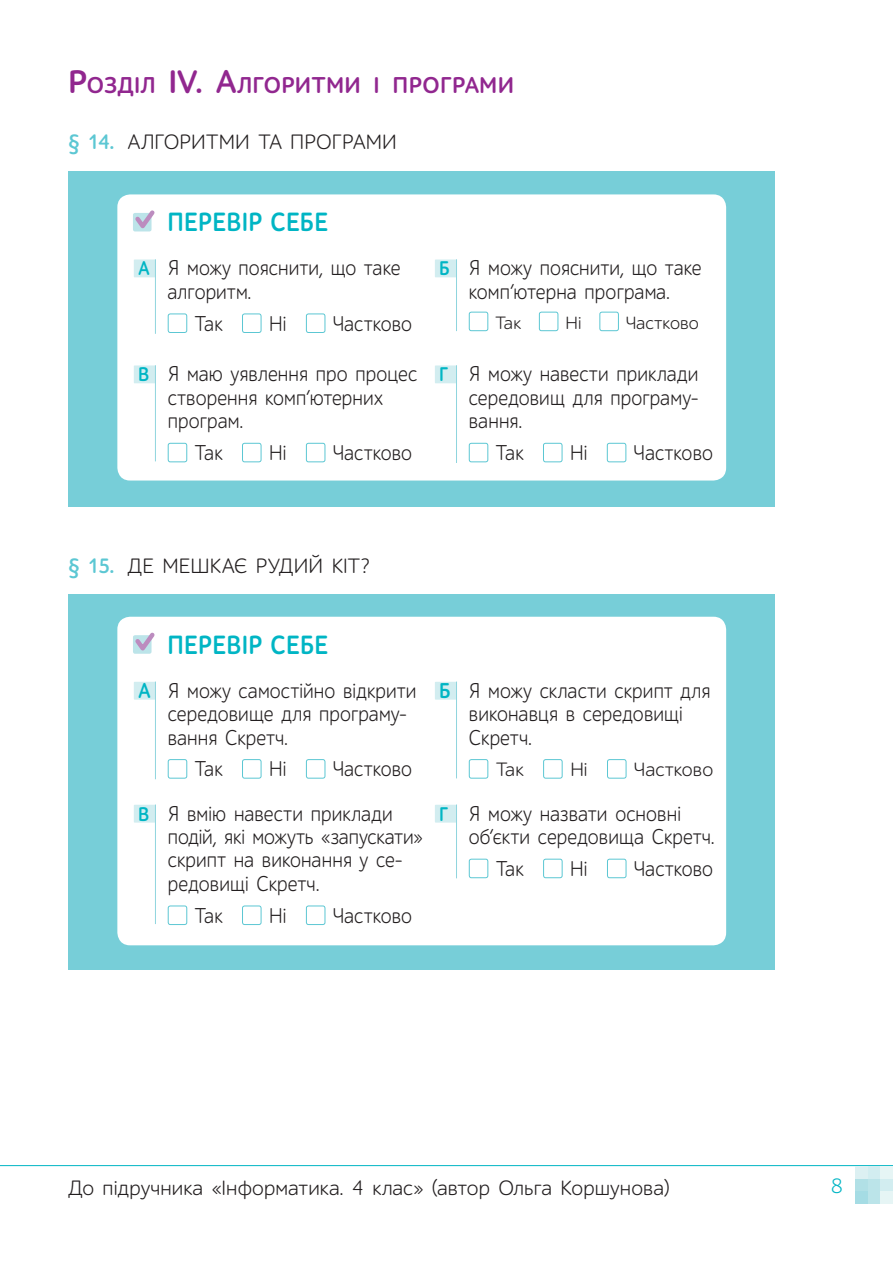
<style>
.page{position:relative;width:893px;height:1263px;background:#fff}
.page>*{position:absolute;margin:0;border:0;box-sizing:border-box;transform-origin:0 0}
.t1{font:700 26.7px "ALS Schlangesans";letter-spacing:.015em;color:#00b5c4;scale:.9 1}
.t2{font:700 23.1px "ALS Schlangesans";letter-spacing:.015em;color:#91278f}
.t3{font:21.6px/23.4px "ALS Schlangesans";letter-spacing:.01em;color:#231f20;scale:.9 1}
.t4{font:21px "ALS Schlangesans";letter-spacing:.005em;color:#231f20}
.t5{font:21px "ALS Schlangesans";color:#00b5c4}
.t6{font:19.5px "ALS Schlangesans";letter-spacing:.005em;color:#231f20}
.t7{font:18px "ALS Schlangesans";letter-spacing:.005em;color:#231f20}
.s1{font-size:33px}
.s2{font-weight:700;color:#5cc7d3}
.s3{font-weight:700;font-size:19.95px;color:#00b5c4}
.s4{font-weight:700;color:#00b5c4}
</style>
<div class="page">
<hr style="left:0;top:1165px;width:893px;height:1px;background:#00b5c4">
<div style="left:855px;top:1191px;width:13px;height:13px;background:#a5dce4"></div>
<div style="left:868px;top:1191px;width:12px;height:13px;background:#bbe4e9"></div>
<div style="left:880px;top:1191px;width:13px;height:13px;background:#e6f5f5"></div>
<div style="left:855px;top:1178px;width:13px;height:13px;background:#b1e0e6"></div>
<div style="left:868px;top:1178px;width:12px;height:13px;background:#bbe4e9"></div>
<div style="left:880px;top:1178px;width:13px;height:13px;background:#d2edf0"></div>
<div style="left:855px;top:1166px;width:13px;height:12px;background:#dcf0f2"></div>
<div style="left:868px;top:1166px;width:12px;height:12px;background:#d2edf0"></div>
<div style="left:880px;top:1166px;width:13px;height:12px;background:#e6f5f5"></div>
<div style="left:68px;top:171px;width:707px;height:335px;background:#77ced8"></div>
<div style="left:117px;top:194px;width:609px;height:286px;background:#fff;border-radius:13px"></div>
<div style="left:134px;top:259px;width:21px;height:18px;background:#d2edf0"></div>
<div style="left:134px;top:365px;width:21px;height:18px;background:#d2edf0"></div>
<div style="left:435px;top:365px;width:22px;height:18px;background:#d2edf0"></div>
<div style="left:435px;top:259px;width:22px;height:18px;background:#d2edf0"></div>
<div style="left:168px;top:314px;width:19px;height:19px;border:1px solid #5cc7d3;border-radius:2px"></div>
<div style="left:242px;top:314px;width:19px;height:19px;border:1px solid #5cc7d3;border-radius:2px"></div>
<div style="left:306px;top:314px;width:19px;height:19px;border:1px solid #5cc7d3;border-radius:2px"></div>
<div style="left:168px;top:443px;width:19px;height:19px;border:1px solid #5cc7d3;border-radius:2px"></div>
<div style="left:242px;top:443px;width:19px;height:19px;border:1px solid #5cc7d3;border-radius:2px"></div>
<div style="left:306px;top:443px;width:19px;height:19px;border:1px solid #5cc7d3;border-radius:2px"></div>
<div style="left:469px;top:443px;width:19px;height:19px;border:1px solid #5cc7d3;border-radius:2px"></div>
<div style="left:543px;top:443px;width:19px;height:19px;border:1px solid #5cc7d3;border-radius:2px"></div>
<div style="left:607px;top:443px;width:19px;height:19px;border:1px solid #5cc7d3;border-radius:2px"></div>
<div style="left:469px;top:312px;width:19px;height:19px;border:1px solid #5cc7d3;border-radius:2px"></div>
<div style="left:539px;top:312px;width:19px;height:19px;border:1px solid #5cc7d3;border-radius:2px"></div>
<div style="left:599px;top:312px;width:20px;height:19px;border:1px solid #5cc7d3;border-radius:2px"></div>
<svg style="left:133px;top:210px;width:22px;height:22px"></svg>
<hr style="left:155px;top:259px;width:1px;height:75px;background:#8fd5de">
<hr style="left:155px;top:365px;width:1px;height:96px;background:#8fd5de">
<hr style="left:456px;top:365px;width:1px;height:98px;background:#8fd5de">
<hr style="left:456px;top:259px;width:1px;height:72px;background:#8fd5de">
<div style="left:68px;top:594px;width:707px;height:375px;background:#77ced8"></div>
<div style="left:117px;top:617px;width:609px;height:328px;background:#fff;border-radius:13px"></div>
<div style="left:134px;top:682px;width:21px;height:18px;background:#d2edf0"></div>
<div style="left:134px;top:805px;width:21px;height:18px;background:#d2edf0"></div>
<div style="left:435px;top:805px;width:22px;height:18px;background:#d2edf0"></div>
<div style="left:435px;top:682px;width:22px;height:18px;background:#d2edf0"></div>
<div style="left:168px;top:759px;width:19px;height:19px;border:1px solid #5cc7d3;border-radius:2px"></div>
<div style="left:242px;top:759px;width:19px;height:19px;border:1px solid #5cc7d3;border-radius:2px"></div>
<div style="left:306px;top:759px;width:19px;height:19px;border:1px solid #5cc7d3;border-radius:2px"></div>
<div style="left:168px;top:905px;width:19px;height:20px;border:1px solid #5cc7d3;border-radius:2px"></div>
<div style="left:242px;top:905px;width:19px;height:20px;border:1px solid #5cc7d3;border-radius:2px"></div>
<div style="left:306px;top:905px;width:19px;height:20px;border:1px solid #5cc7d3;border-radius:2px"></div>
<div style="left:469px;top:859px;width:19px;height:19px;border:1px solid #5cc7d3;border-radius:2px"></div>
<div style="left:543px;top:859px;width:19px;height:19px;border:1px solid #5cc7d3;border-radius:2px"></div>
<div style="left:607px;top:859px;width:19px;height:19px;border:1px solid #5cc7d3;border-radius:2px"></div>
<div style="left:469px;top:759px;width:19px;height:19px;border:1px solid #5cc7d3;border-radius:2px"></div>
<div style="left:543px;top:759px;width:19px;height:19px;border:1px solid #5cc7d3;border-radius:2px"></div>
<div style="left:607px;top:759px;width:19px;height:19px;border:1px solid #5cc7d3;border-radius:2px"></div>
<svg style="left:133px;top:632px;width:22px;height:22px"></svg>
<hr style="left:155px;top:681px;width:1px;height:98px;background:#8fd5de">
<hr style="left:155px;top:804px;width:1px;height:120px;background:#8fd5de">
<hr style="left:456px;top:804px;width:1px;height:74px;background:#8fd5de">
<hr style="left:456px;top:681px;width:1px;height:97px;background:#8fd5de">
<p class="t2" style="left:68px;top:77px;width:448px"><span class="s1">Р</span>ОЗДІЛ <span class="s1">ІV. А</span>ЛГОРИТМИ І ПРОГРАМИ</p>
<p class="t4" style="left:68px;top:135px;width:330px"><span class="s2">§ 14.</span> АЛГОРИТМИ ТА ПРОГРАМИ</p>
<p class="t1" style="left:167px;top:213px;width:180px">ПЕРЕВІР СЕБЕ</p>
<p class="t3" style="left:168px;top:259px;width:260px;text-indent:-30px"><span class="s3">А</span> Я можу пояснити, що таке алгоритм.</p>
<p class="t3" style="left:195px;top:314px;width:32px">Так</p>
<p class="t3" style="left:269px;top:314px;width:21px">Ні</p>
<p class="t3" style="left:333px;top:314px;width:89px">Частково</p>
<p class="t3" style="left:168px;top:364px;width:279px;text-indent:-30px"><span class="s3">В</span> Я маю уявлення про процес створення комп’ютерних програм.</p>
<p class="t3" style="left:195px;top:443px;width:32px">Так</p>
<p class="t3" style="left:269px;top:443px;width:21px">Ні</p>
<p class="t3" style="left:333px;top:443px;width:89px">Частково</p>
<p class="t3" style="left:439px;top:259px;width:293px;text-align:center"><span class="s3">Б</span> Я можу пояснити, що таке комп’ютерна програма.</p>
<p class="t7" style="left:495px;top:317px;width:27px">Так</p>
<p class="t7" style="left:565px;top:317px;width:17px">Ні</p>
<p class="t7" style="left:626px;top:317px;width:75px">Частково</p>
<p class="t3" style="left:469px;top:364px;width:256px;text-align:justify;text-indent:-30px"><span class="s3">Г</span> Я можу навести приклади середовищ для програму&shy;вання.</p>
<p class="t3" style="left:496px;top:443px;width:32px">Так</p>
<p class="t3" style="left:570px;top:443px;width:21px">Ні</p>
<p class="t3" style="left:634px;top:443px;width:89px">Частково</p>
<p class="t4" style="left:68px;top:558px;width:303px"><span class="s2">§ 15.</span> ДЕ МЕШКАЄ РУДИЙ КІТ?</p>
<p class="t1" style="left:167px;top:635px;width:180px">ПЕРЕВІР СЕБЕ</p>
<p class="t3" style="left:168px;top:681px;width:278px;text-indent:-30px"><span class="s4">А</span> Я можу самостійно відкрити середовище для програму&shy;вання Скретч.</p>
<p class="t3" style="left:195px;top:759px;width:32px">Так</p>
<p class="t3" style="left:269px;top:759px;width:21px">Ні</p>
<p class="t3" style="left:138px;top:749px;width:306px;line-height:44.2px;text-indent:195px">Частково<br><span class="s3">В</span> Я вмію навести приклади</p>
<p class="t3" style="left:168px;top:827px;width:285px">подій, які можуть «запускати» скрипт на виконання у се&shy;редовищі Скретч.</p>
<p class="t3" style="left:195px;top:906px;width:32px">Так</p>
<p class="t3" style="left:269px;top:906px;width:21px">Ні</p>
<p class="t3" style="left:333px;top:906px;width:89px">Частково</p>
<p class="t3" style="left:469px;top:681px;width:270px;text-indent:-30px"><span class="s4">Б</span> Я можу скласти скрипт для виконавця в середовищі<br>Скретч.</p>
<p class="t6" style="left:496px;top:763px;width:29px">Так</p>
<p class="t6" style="left:570px;top:763px;width:19px">Ні</p>
<p class="t6" style="left:634px;top:763px;width:81px">Частково</p>
<p class="t3" style="left:469px;top:804px;width:275px;text-indent:-30px"><span class="s3">Г</span> Я можу назвати основні об’єкти середовища Скретч.</p>
<p class="t3" style="left:496px;top:859px;width:32px">Так</p>
<p class="t3" style="left:570px;top:859px;width:21px">Ні</p>
<p class="t3" style="left:634px;top:859px;width:89px">Частково</p>
<p class="t4" style="left:68px;top:1180px;width:603px">До підручника «Інформатика. 4 клас» (автор Ольга Коршунова)</p>
<p class="t5" style="left:831px;top:1179px;width:13px">8</p>
</div>
